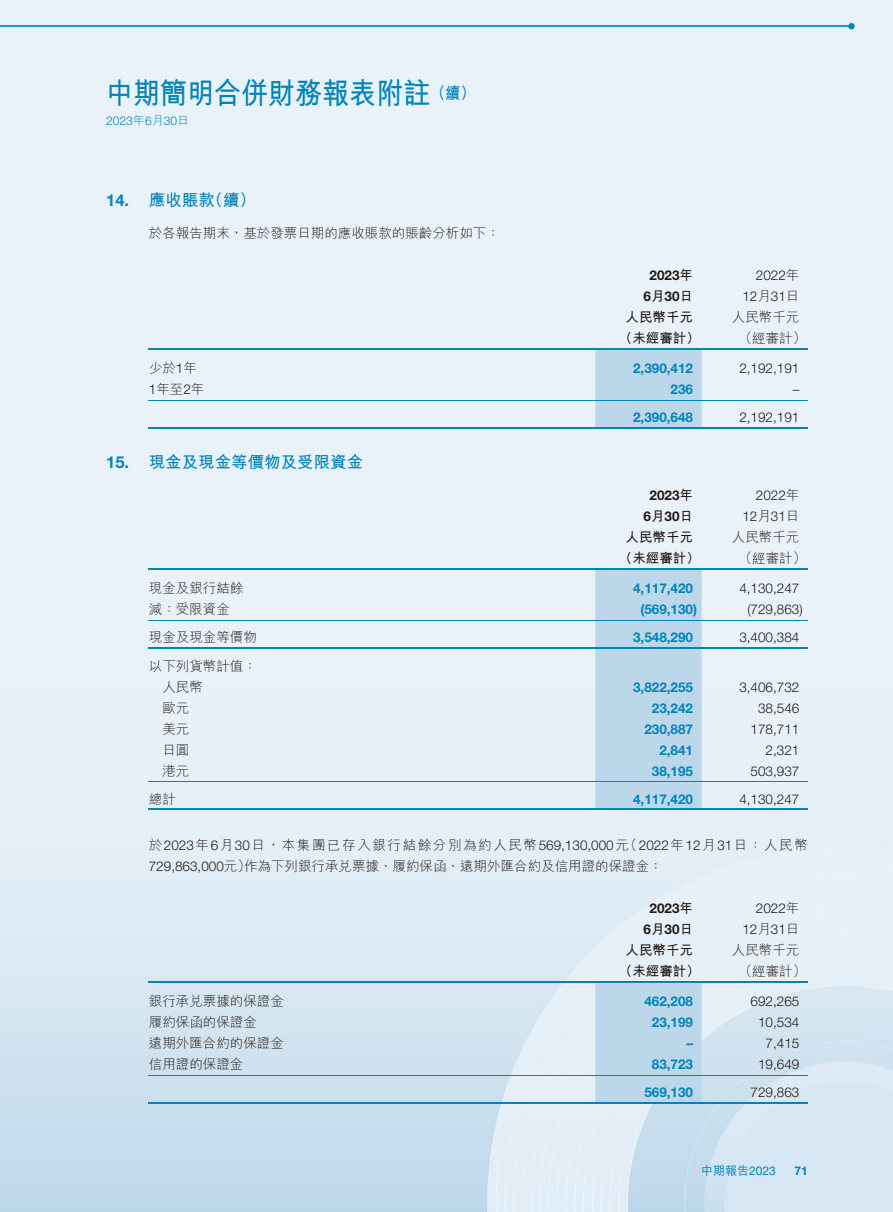
<style>
.page{position:relative;width:893px;height:1212px;background:#fff}
.page>*{position:absolute;margin:0;border:0;box-sizing:border-box;transform-origin:0 0}
.t1{font:29.7px "M Hei HK Bold E Ten B5 H";color:#0084ba;scale:.91 1}
.t2{font:16.5px "M Hei HK Bold E Ten B5 H";color:#0084ba}
.t3{font:13.5px/21px "M Hei HK Light E Ten B5 H";color:#231916}
.t4{font:300 13.5px/21px "Helvetica Neue LT Std";color:#231916;text-align:right}
.t5{font:700 13.5px "Helvetica Neue LT Std";color:#0084ba}
.t6{font:13.5px "M Hei HK Bold E Ten B5 H";color:#231916}
.t7{font:700 13.5px/21px "Helvetica Neue LT Std";color:#231916;text-align:center}
.t8{font:300 12px "Helvetica Neue LT Std";color:#0084ba}
.t9{font:12px "M Hei HK Medium E Ten B5 H";color:#0084ba}
.t10{font:700 12px "Helvetica Neue LT Std";color:#0084ba}
.s1{font-family:"M Hei HK Light E Ten B5 H";font-weight:400}
.s2{font-family:"Helvetica Neue LT Std";font-weight:700}
.s3{font-family:"M Hei HK Bold E Ten B5 H";font-weight:400}
.s4{font-family:"Helvetica Neue LT Std";font-weight:300}
.s5{font-family:"Helvetica Neue LT Std"}
</style>
<div class="page">
<img style="left:0;top:0;width:893px;height:1212px">
<hr style="left:0;top:26px;width:850px;height:1px;background:#179cc9">
<div style="left:848px;top:23px;width:7px;height:6px;background:#0084ba;border-radius:50%"></div>
<div style="left:595px;top:349px;width:107px;height:78px;background:#bcd7ea"></div>
<hr style="left:149px;top:348px;width:659px;height:1px;background:#0084ba">
<hr style="left:149px;top:400px;width:659px;height:1px;background:#0084ba">
<hr style="left:149px;top:427px;width:659px;height:1px;background:#0084ba">
<div style="left:595px;top:570px;width:107px;height:238px;background:#bcd7ea"></div>
<hr style="left:149px;top:568px;width:659px;height:2px;background:#0084ba">
<hr style="left:149px;top:620px;width:659px;height:1px;background:#0084ba">
<hr style="left:149px;top:647px;width:659px;height:2px;background:#0084ba">
<hr style="left:149px;top:781px;width:659px;height:1px;background:#0084ba">
<hr style="left:149px;top:808px;width:659px;height:2px;background:#0084ba">
<div style="left:595px;top:982px;width:107px;height:120px;background:#bcd7ea"></div>
<hr style="left:149px;top:981px;width:659px;height:1px;background:#0084ba">
<hr style="left:149px;top:1075px;width:659px;height:1px;background:#0084ba">
<hr style="left:149px;top:1102px;width:659px;height:1px;background:#0084ba">
<h1 class="t1" style="left:106px;top:82px;width:407px">中期簡明合併財務報表附註<sup>（續）</sup></h1>
<p class="t8" style="left:106px;top:116px;width:84px">2023<span class="s1">年</span>6<span class="s1">月</span>30<span class="s1">日</span></p>
<p class="t2" style="left:106px;top:194px;width:151px"><span class="s2">14.</span> 應收賬款（續）</p>
<p class="t3" style="left:149px;top:224px;width:352px">於各報告期末，基於發票日期的應收賬款的賬齡分析如下：</p>
<p class="t7" style="left:644px;top:266px;width:51px">2023<span class="s3">年<br></span>6<span class="s3">月</span>30<span class="s3">日</span></p>
<p class="t4" style="left:742px;top:266px;width:59px">2022<span class="s1">年<br></span>12<span class="s1">月</span>31<span class="s1">日</span></p>
<p class="t6" style="left:626px;top:312px;width:69px">人民幣千元</p>
<p class="t3" style="left:732px;top:308px;width:69px">人民幣千元</p>
<p class="t6" style="left:619px;top:333px;width:82px">（未經審計）</p>
<p class="t3" style="left:739px;top:329px;width:69px">（經審計）</p>
<p class="t3" style="left:149px;top:359px;width:50px">少於<span class="s4">1</span>年</p>
<p class="t5" style="left:633px;top:363px;width:62px">2,390,412</p>
<p class="t4" style="left:739px;top:359px;width:62px">2,192,191</p>
<p class="t3" style="left:149px;top:380px;width:57px"><span class="s4">1</span>年至<span class="s4">2</span>年</p>
<p class="t5" style="left:671px;top:384px;width:24px">236</p>
<p class="t4" style="left:793px;top:380px;width:8px">–</p>
<p class="t5" style="left:633px;top:413px;width:62px">2,390,648</p>
<p class="t4" style="left:739px;top:409px;width:62px">2,192,191</p>
<p class="t2" style="left:106px;top:456px;width:258px"><span class="s2">15.</span> 現金及現金等價物及受限資金</p>
<p class="t7" style="left:644px;top:487px;width:51px">2023<span class="s3">年<br></span>6<span class="s3">月</span>30<span class="s3">日</span></p>
<p class="t4" style="left:742px;top:487px;width:59px">2022<span class="s1">年<br></span>12<span class="s1">月</span>31<span class="s1">日</span></p>
<p class="t6" style="left:626px;top:532px;width:69px">人民幣千元</p>
<p class="t3" style="left:732px;top:529px;width:69px">人民幣千元</p>
<p class="t6" style="left:619px;top:553px;width:82px">（未經審計）</p>
<p class="t3" style="left:739px;top:550px;width:69px">（經審計）</p>
<p class="t3" style="left:149px;top:580px;width:96px">現金及銀行結餘</p>
<p class="t5" style="left:633px;top:584px;width:62px">4,117,420</p>
<p class="t4" style="left:739px;top:580px;width:62px">4,130,247</p>
<p class="t3" style="left:149px;top:601px;width:82px">減：受限資金</p>
<p class="t5" style="left:640px;top:605px;width:58px">(569,130)</p>
<p class="t4" style="left:747px;top:601px;width:57px">(729,863)</p>
<p class="t3" style="left:149px;top:629px;width:109px">現金及現金等價物</p>
<p class="t5" style="left:633px;top:633px;width:62px">3,548,290</p>
<p class="t4" style="left:739px;top:629px;width:62px">3,400,384</p>
<p class="t3" style="left:162px;top:657px;width:96px;text-indent:-14px">以下列貨幣計值：人民幣</p>
<p class="t5" style="left:633px;top:682px;width:62px">3,822,255</p>
<p class="t4" style="left:739px;top:678px;width:62px">3,406,732</p>
<p class="t3" style="left:162px;top:699px;width:28px">歐元</p>
<p class="t5" style="left:652px;top:703px;width:43px">23,242</p>
<p class="t4" style="left:758px;top:699px;width:43px">38,546</p>
<p class="t3" style="left:162px;top:720px;width:28px">美元</p>
<p class="t5" style="left:644px;top:724px;width:50px">230,887</p>
<p class="t4" style="left:751px;top:720px;width:50px">178,711</p>
<p class="t3" style="left:162px;top:741px;width:28px">日圓</p>
<p class="t5" style="left:659px;top:745px;width:35px">2,841</p>
<p class="t4" style="left:766px;top:741px;width:35px">2,321</p>
<p class="t3" style="left:162px;top:762px;width:28px">港元</p>
<p class="t5" style="left:652px;top:766px;width:43px">38,195</p>
<p class="t4" style="left:751px;top:762px;width:50px">503,937</p>
<p class="t3" style="left:149px;top:790px;width:28px">總計</p>
<p class="t5" style="left:633px;top:794px;width:62px">4,117,420</p>
<p class="t4" style="left:739px;top:790px;width:62px">4,130,247</p>
<p class="t3" style="left:149px;top:836px;width:661px">於<span class="s4">2023</span>年<span class="s4">6</span>月<span class="s4">30</span>日，本集團已存入銀行結餘分別為約人民幣<span class="s4">569,130,000</span>元（<span class="s4">2022</span>年<span class="s4">12</span>月<span class="s4">31</span>日：人民幣<br><span class="s4">729,863,000</span>元）作為下列銀行承兌票據、履約保函、遠期外匯合約及信用證的保證金：</p>
<p class="t7" style="left:644px;top:899px;width:51px">2023<span class="s3">年<br></span>6<span class="s3">月</span>30<span class="s3">日</span></p>
<p class="t4" style="left:742px;top:899px;width:59px">2022<span class="s1">年<br></span>12<span class="s1">月</span>31<span class="s1">日</span></p>
<p class="t6" style="left:626px;top:945px;width:69px">人民幣千元</p>
<p class="t3" style="left:732px;top:941px;width:69px">人民幣千元</p>
<p class="t6" style="left:619px;top:966px;width:82px">（未經審計）</p>
<p class="t3" style="left:739px;top:962px;width:69px">（經審計）</p>
<p class="t3" style="left:149px;top:992px;width:136px">銀行承兌票據的保證金</p>
<p class="t5" style="left:644px;top:996px;width:50px">462,208</p>
<p class="t4" style="left:751px;top:992px;width:50px">692,265</p>
<p class="t3" style="left:149px;top:1013px;width:109px">履約保函的保證金</p>
<p class="t5" style="left:652px;top:1017px;width:43px">23,199</p>
<p class="t4" style="left:758px;top:1013px;width:43px">10,534</p>
<p class="t3" style="left:149px;top:1034px;width:136px">遠期外匯合約的保證金</p>
<p class="t5" style="left:686px;top:1038px;width:8px">–</p>
<p class="t4" style="left:766px;top:1034px;width:35px">7,415</p>
<p class="t3" style="left:149px;top:1055px;width:96px">信用證的保證金</p>
<p class="t5" style="left:652px;top:1059px;width:43px">83,723</p>
<p class="t4" style="left:758px;top:1055px;width:43px">19,649</p>
<p class="t5" style="left:644px;top:1087px;width:50px">569,130</p>
<p class="t4" style="left:751px;top:1083px;width:50px">729,863</p>
<p class="t9" style="left:701px;top:1166px;width:76px">中期報告<span class="s5">2023</span></p>
<p class="t10" style="left:795px;top:1166px;width:15px">71</p>
</div>
